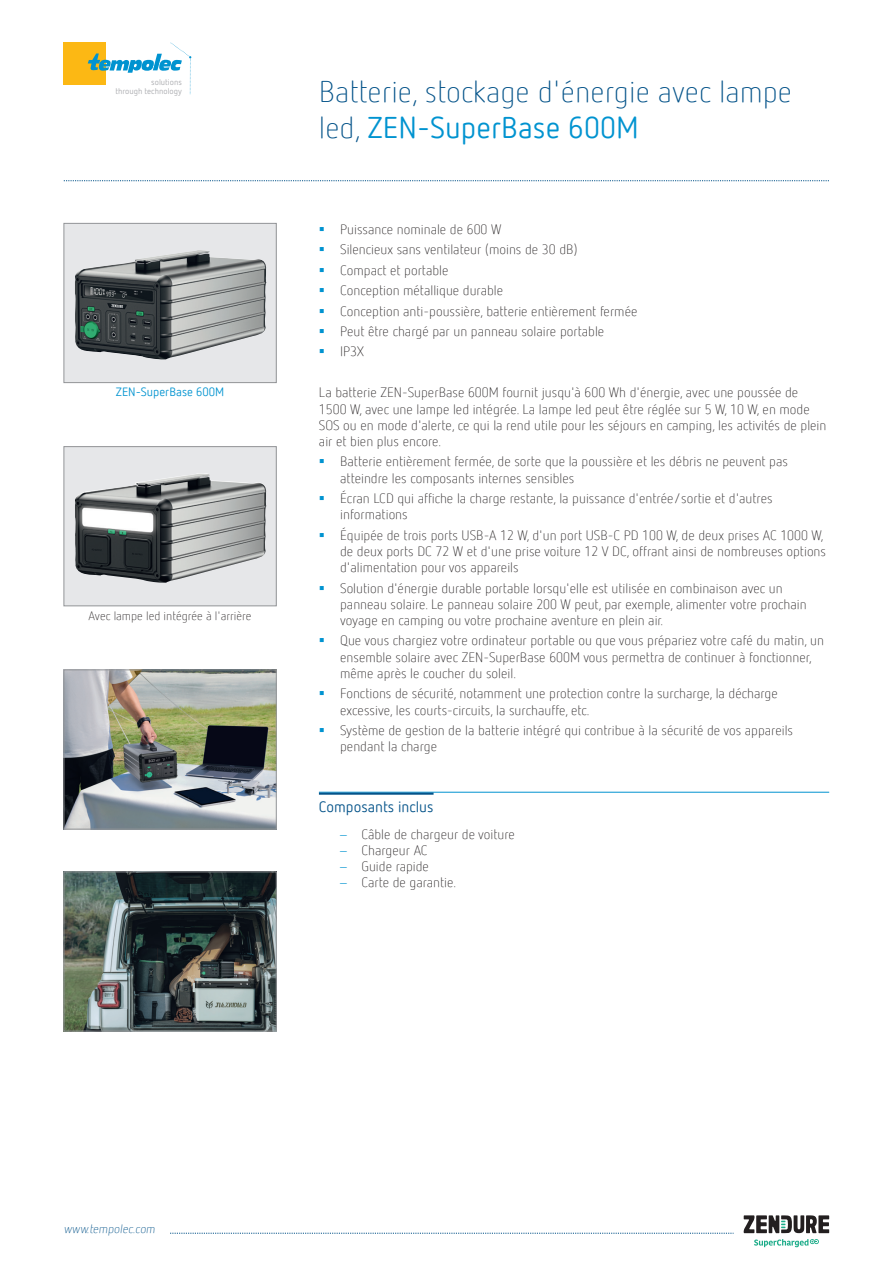
<style>
.page{position:relative;width:893px;height:1263px;background:#fff}
.page>*{position:absolute;margin:0;border:0;box-sizing:border-box;transform-origin:0 0}
.Titre{font:300 30px/36px "Netto Offc Pro";color:#045389}
.Sous-titre{font:15px "Netto Offc Pro";color:#045389}
.t1{font:300 13.5px/16.2px "Netto Offc Pro";color:#231f20}
.Légende{font:300 12px "Netto Offc Pro";color:#231f20}
.Légende-2{font:12px "Netto Offc Pro";color:#0093d0}
.t2{font:300 12px "Netto Offc Pro";color:#045389}
.t3{font:8.25px/9.9px "Netto Offc Pro";color:#a8a9ad;text-align:right}
.s1{font-weight:400;color:#0093d0}
.s2{font-family:"Swiss 721 BT";color:#0093d0}
</style>
<div class="page">
<div style="left:64px;top:43px;width:42px;height:42px;background:#fcb814"></div>
<svg style="left:88px;top:43px;width:103px;height:51px"></svg>
<svg style="left:64px;top:180px;width:765px;height:1px"></svg>
<svg style="left:170px;top:1233px;width:563px;height:1px"></svg>
<svg style="left:744px;top:1215px;width:85px;height:18px"></svg>
<svg style="left:754px;top:1239px;width:65px;height:8px"></svg>
<hr style="left:319px;top:792px;width:510px;height:1px;background:#0093d0">
<hr style="left:319px;top:792px;width:115px;height:3px;background:#045389">
<div style="left:64px;top:223px;width:212px;height:160px;background:#e6e7e9"></div>
<img style="left:75px;top:250px;width:191px;height:109px">
<div style="left:64px;top:223px;width:212px;height:160px;border:1px solid #939598"></div>
<div style="left:64px;top:447px;width:212px;height:159px;background:#e6e7e9"></div>
<img style="left:75px;top:473px;width:191px;height:110px">
<div style="left:64px;top:446px;width:212px;height:160px;border:1px solid #939598"></div>
<img style="left:66px;top:672px;width:208px;height:155px">
<div style="left:64px;top:670px;width:212px;height:159px;border:1px solid #939598"></div>
<img style="left:66px;top:874px;width:208px;height:155px">
<div style="left:64px;top:872px;width:212px;height:159px;border:1px solid #939598"></div>
<p class="t3" style="left:115px;top:76px;width:68px">solutions<br>through technology</p>
<p class="Légende-2" style="left:116px;top:384px;width:110px">ZEN-SuperBase 600M</p>
<p class="Légende" style="left:89px;top:608px;width:164px">Avec lampe led intégrée à l'arrière</p>
<p class="Titre" style="left:319px;top:73px;width:475px">Batterie, stockage d'énergie avec lampe led, <span class="s1">ZEN-SuperBase 600M</span></p>
<p class="t1" style="left:340px;top:221px;width:163px">Puissance nominale de 600 W</p>
<p class="t1" style="left:340px;top:241px;width:239px">Silencieux sans ventilateur (moins de 30 dB)</p>
<p class="t1" style="left:340px;top:261px;width:110px">Compact et portable</p>
<p class="t1" style="left:340px;top:282px;width:164px">Conception métallique durable</p>
<p class="t1" style="left:340px;top:302px;width:299px">Conception anti-poussière, batterie entièrement fermée</p>
<p class="t1" style="left:340px;top:323px;width:266px">Peut être chargé par un panneau solaire portable</p>
<p class="t1" style="left:340px;top:343px;width:25px">IP3X</p>
<p class="t1" style="left:319px;top:384px;width:509px">La batterie ZEN-SuperBase 600M fournit jusqu'à 600 Wh d'énergie, avec une poussée de 1500 W, avec une lampe led intégrée. La lampe led peut être réglée sur 5 W, 10 W, en mode SOS ou en mode d'alerte, ce qui la rend utile pour les séjours en camping, les activités de plein air et bien plus encore.</p>
<p class="t1" style="left:340px;top:453px;width:449px">Batterie entièrement fermée, de sorte que la poussière et les débris ne peuvent pas atteindre les composants internes sensibles</p>
<p class="t1" style="left:340px;top:490px;width:434px">Écran LCD qui affiche la charge restante, la puissance d'entrée/sortie et d'autres informations</p>
<p class="t1" style="left:340px;top:527px;width:487px">Équipée de trois ports USB-A 12 W, d'un port USB-C PD 100 W, de deux prises AC 1000 W, de deux ports DC 72 W et d'une prise voiture 12 V DC, offrant ainsi de nombreuses options d'alimentation pour vos appareils</p>
<p class="t1" style="left:340px;top:579px;width:468px">Solution d'énergie durable portable lorsqu'elle est utilisée en combinaison avec un panneau solaire. Le panneau solaire 200 W peut, par exemple, alimenter votre prochain voyage en camping ou votre prochaine aventure en plein air.</p>
<p class="t1" style="left:340px;top:632px;width:485px">Que vous chargiez votre ordinateur portable ou que vous prépariez votre café du matin, un ensemble solaire avec ZEN-SuperBase 600M vous permettra de continuer à fonctionner, même après le coucher du soleil.</p>
<p class="t1" style="left:340px;top:685px;width:439px">Fonctions de sécurité, notamment une protection contre la surcharge, la décharge excessive, les courts-circuits, la surchauffe, etc.</p>
<p class="t1" style="left:340px;top:722px;width:454px">Système de gestion de la batterie intégré qui contribue à la sécurité de vos appareils pendant la charge</p>
<p class="Sous-titre" style="left:319px;top:797px;width:116px">Composants inclus</p>
<p class="t1" style="left:340px;top:825px;width:176px"><span class="s2">–</span> Câble de chargeur de voiture</p>
<p class="t1" style="left:340px;top:841px;width:89px"><span class="s2">–</span> Chargeur AC</p>
<p class="t1" style="left:340px;top:858px;width:90px"><span class="s2">–</span> Guide rapide</p>
<p class="t1" style="left:340px;top:874px;width:118px"><span class="s2">–</span> Carte de garantie.</p>
<p class="t2" style="left:64px;top:1221px;width:95px">www.tempolec.com</p>
</div>
